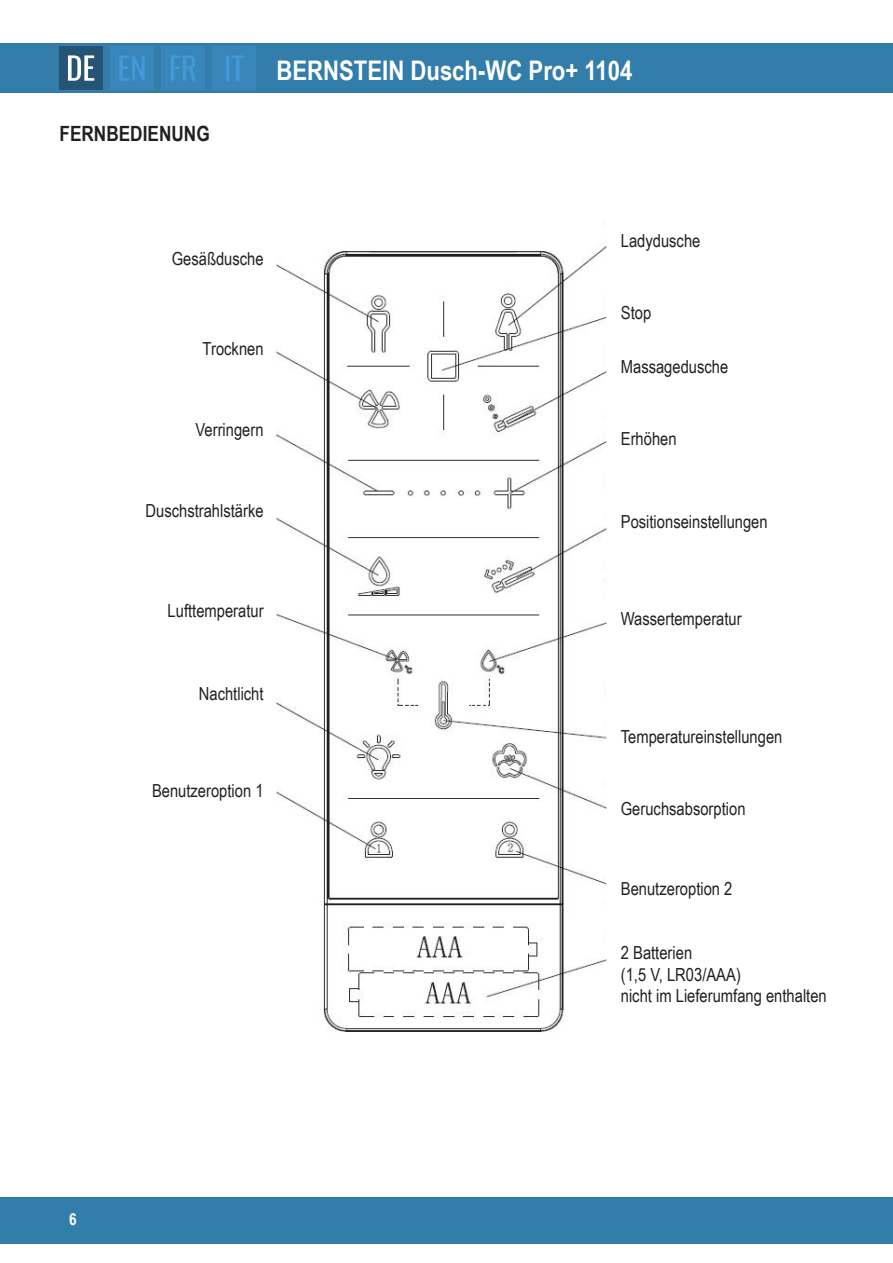
<style>
.page{position:relative;width:893px;height:1263px;background:#fff}
.page>*{position:absolute;margin:0;border:0;box-sizing:border-box;transform-origin:0 0}
.t1{font:700 27px "Arial Narrow";color:#fff}
.Überschrift{font:700 21px "Arial Narrow";color:#231f20}
.Fließtext{font:18px "Arial Narrow";color:#231f20}
.t2{font:700 16.5px "Arial Narrow";color:#fff}
</style>
<div class="page">
<div style="left:0;top:43px;width:893px;height:50px;background:#337dab"></div>
<div style="left:0;top:1197px;width:893px;height:47px;background:#337dab"></div>
<img style="left:60px;top:47px;width:42px;height:42px">
<img style="left:111px;top:47px;width:42px;height:42px">
<img style="left:162px;top:47px;width:42px;height:42px">
<img style="left:213px;top:47px;width:42px;height:42px">
<img style="left:276px;top:222px;width:331px;height:810px">
<p class="Überschrift" style="left:60px;top:118px;width:152px">FERNBEDIENUNG</p>
<h1 class="t1" style="left:276px;top:50px;width:358px">BERNSTEIN Dusch-WC Pro+ 1104</h1>
<p class="Fließtext" style="left:172px;top:246px;width:93px">Gesäßdusche</p>
<p class="Fließtext" style="left:203px;top:336px;width:62px">Trocknen</p>
<p class="Fließtext" style="left:196px;top:417px;width:70px">Verringern</p>
<p class="Fließtext" style="left:145px;top:498px;width:120px">Duschstrahlstärke</p>
<p class="Fließtext" style="left:168px;top:597px;width:97px">Lufttemperatur</p>
<p class="Fließtext" style="left:199px;top:681px;width:66px">Nachtlicht</p>
<p class="Fließtext" style="left:152px;top:777px;width:113px">Benutzeroption 1</p>
<p class="Fließtext" style="left:621px;top:228px;width:81px">Ladydusche</p>
<p class="Fließtext" style="left:621px;top:300px;width:32px">Stop</p>
<p class="Fließtext" style="left:621px;top:354px;width:109px">Massagedusche</p>
<p class="Fließtext" style="left:621px;top:426px;width:57px">Erhöhen</p>
<p class="Fließtext" style="left:621px;top:508px;width:148px">Positionseinstellungen</p>
<p class="Fließtext" style="left:621px;top:606px;width:122px">Wassertemperatur</p>
<p class="Fließtext" style="left:621px;top:724px;width:163px">Temperatureinstellungen</p>
<p class="Fließtext" style="left:621px;top:795px;width:126px">Geruchsabsorption</p>
<p class="Fließtext" style="left:621px;top:876px;width:113px">Benutzeroption 2</p>
<p class="Fließtext" style="left:621px;top:940px;width:73px">2 Batterien</p>
<p class="Fließtext" style="left:621px;top:961px;width:122px">(1,5 V, LR03/AAA)</p>
<p class="Fließtext" style="left:621px;top:983px;width:207px">nicht im Lieferumfang enthalten</p>
<p class="t2" style="left:69px;top:1207px;width:9px">6</p>
</div>
